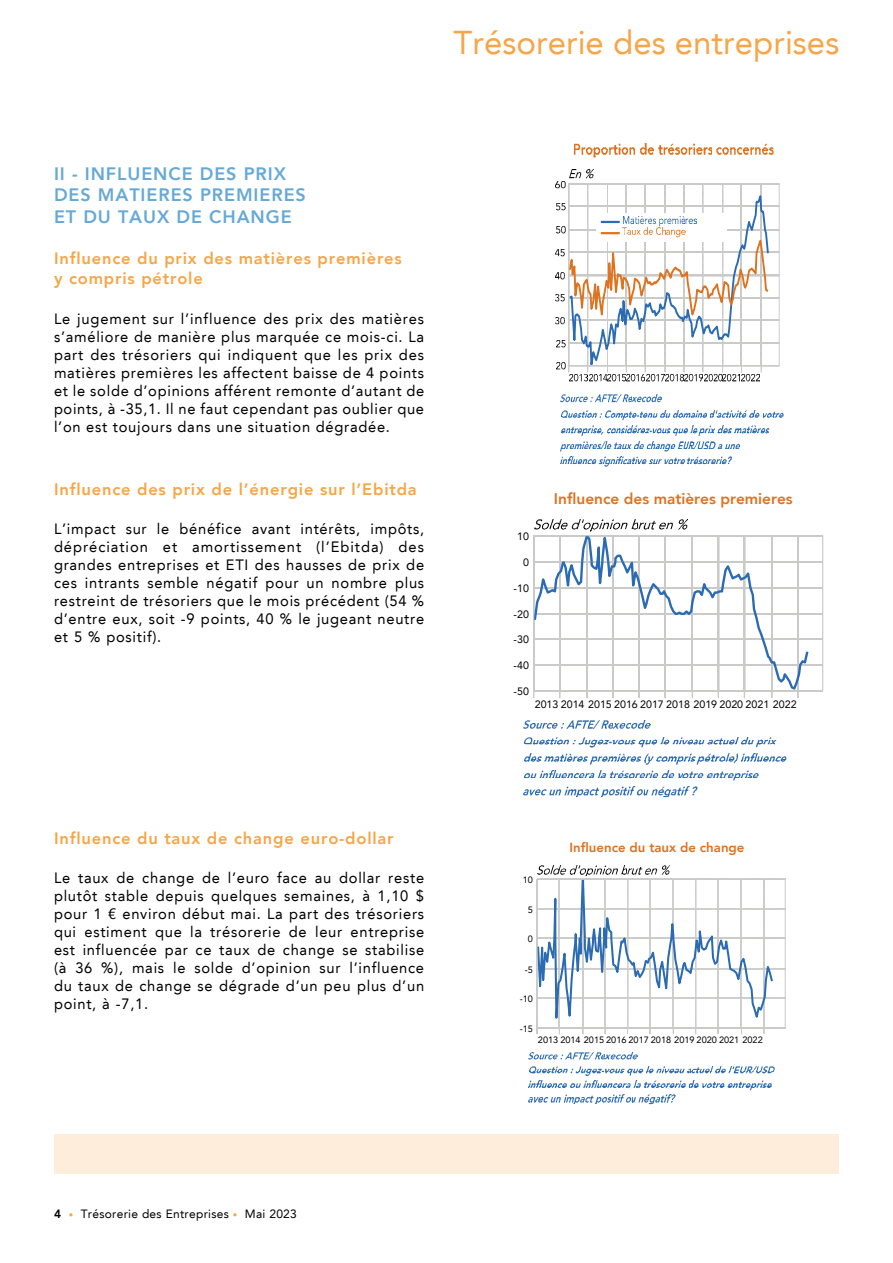
<style>
.page{position:relative;width:893px;height:1263px;background:#fff}
.page>*{position:absolute;margin:0;border:0;box-sizing:border-box;transform-origin:0 0}
.t1{font:33px "Avenir LT";color:#f6a648}
.t2{font:800 18px/21.6px "Avenir LT";letter-spacing:.05em;color:#66a9d6}
.t3{font:800 16.5px/19.8px "Avenir LT";letter-spacing:.05em;color:#f6a648}
.t4{font:800 15.45px "Avenir LT";color:#df721e}
.t5{font:15px/18px "Avenir LT";letter-spacing:.05em;color:#000;text-align:justify}
.t6{font:800 13.2px "Avenir LT";color:#df721e}
.t7{font:12px "Avenir LT";letter-spacing:.025em;color:#000}
.t8{font:10.65px "Avenir LT";color:#000}
.t9{font:9.15px "Avenir LT";color:#000}
.s1{font-weight:800}
.s2{font-size:9px;color:#f6a648}
</style>
<div class="page">
<img style="left:574px;top:143px;width:200px;height:15px">
<img style="left:570px;top:169px;width:23px;height:10px">
<img style="left:569px;top:375px;width:18px;height:7px">
<img style="left:589px;top:375px;width:56px;height:7px">
<img style="left:647px;top:375px;width:55px;height:7px">
<img style="left:704px;top:375px;width:36px;height:7px">
<img style="left:742px;top:375px;width:18px;height:7px">
<img style="left:556px;top:362px;width:9px;height:8px">
<img style="left:556px;top:294px;width:9px;height:54px">
<img style="left:556px;top:295px;width:9px;height:43px">
<img style="left:556px;top:272px;width:9px;height:8px">
<img style="left:556px;top:249px;width:9px;height:8px">
<img style="left:556px;top:226px;width:9px;height:8px">
<img style="left:556px;top:181px;width:9px;height:30px">
<svg style="left:568px;top:183px;width:212px;height:190px"></svg>
<img style="left:623px;top:228px;width:62px;height:20px">
<img style="left:561px;top:394px;width:101px;height:9px">
<img style="left:561px;top:410px;width:222px;height:11px">
<img style="left:561px;top:426px;width:208px;height:10px">
<img style="left:560px;top:441px;width:179px;height:11px">
<img style="left:561px;top:457px;width:170px;height:10px">
<svg style="left:536px;top:865px;width:250px;height:206px"></svg>
<div style="left:519px;top:1048px;width:252px;height:61px;background:#fff"></div>
<img style="left:528px;top:1052px;width:109px;height:8px">
<img style="left:529px;top:1066px;width:245px;height:11px">
<img style="left:528px;top:1081px;width:243px;height:10px">
<img style="left:528px;top:1095px;width:147px;height:10px">
<svg style="left:534px;top:519px;width:154px;height:13px"></svg>
<svg style="left:533px;top:535px;width:291px;height:163px"></svg>
<img style="left:524px;top:720px;width:127px;height:10px">
<img style="left:524px;top:737px;width:253px;height:11px">
<img style="left:524px;top:753px;width:262px;height:12px">
<img style="left:524px;top:770px;width:234px;height:11px">
<img style="left:524px;top:787px;width:173px;height:11px">
<div style="left:54px;top:1134px;width:785px;height:40px;background:#fdedda"></div>
<h1 class="t1" style="left:454px;top:24px;width:387px">Trésorerie des entreprises</h1>
<p class="t2" style="left:54px;top:163px;width:253px">II - INFLUENCE DES PRIX<br>DES MATIERES PREMIERES<br>ET DU TAUX DE CHANGE</p>
<p class="t3" style="left:54px;top:249px;width:349px">Influence du prix des matières premières y compris pétrole</p>
<p class="t5" style="left:54px;top:310px;width:372px">Le jugement sur l’influence des prix des matières s’améliore de manière plus marquée ce mois-ci. La part des trésoriers qui indiquent que les prix des matières premières les affectent baisse de 4 points et le solde d’opinions afférent remonte d’autant de points, à -35,1. Il ne faut cependant pas oublier que l’on est toujours dans une situation dégradée.</p>
<p class="t3" style="left:54px;top:479px;width:364px">Influence des prix de l’énergie sur l’Ebitda</p>
<p class="t5" style="left:54px;top:520px;width:372px">L’impact sur le bénéfice avant intérêts, impôts, dépréciation et amortissement (l’Ebitda) des grandes entreprises et ETI des hausses de prix de ces intrants semble négatif pour un nombre plus restreint de trésoriers que le mois précédent (54 % d’entre eux, soit -9 points, 40 % le jugeant neutre et 5 % positif).</p>
<p class="t8" style="left:517px;top:530px;width:13px">10</p>
<p class="t8" style="left:523px;top:556px;width:7px">0</p>
<p class="t8" style="left:513px;top:582px;width:17px">-10</p>
<p class="t8" style="left:513px;top:608px;width:17px">-20</p>
<p class="t8" style="left:513px;top:633px;width:17px">-30</p>
<p class="t8" style="left:513px;top:659px;width:17px">-40</p>
<p class="t8" style="left:513px;top:685px;width:17px">-50</p>
<p class="t4" style="left:554px;top:489px;width:240px">Influence des matières premieres</p>
<p class="t8" style="left:535px;top:698px;width:263px">2013 2014 2015 2016 2017 2018 2019 2020 2021 2022</p>
<p class="t3" style="left:54px;top:828px;width:341px">Influence du taux de change euro-dollar</p>
<p class="t5" style="left:54px;top:869px;width:372px">Le taux de change de l’euro face au dollar reste plutôt stable depuis quelques semaines, à 1,10 $ pour 1 € environ début mai. La part des trésoriers qui estiment que la trésorerie de leur entreprise est influencée par ce taux de change se stabilise (à 36 %), mais le solde d’opinion sur l’influence du taux de change se dégrade d’un peu plus d’un point, à -7,1.</p>
<p class="t9" style="left:523px;top:875px;width:12px">10</p>
<p class="t9" style="left:528px;top:904px;width:7px">5</p>
<p class="t9" style="left:528px;top:934px;width:7px">0</p>
<p class="t9" style="left:525px;top:964px;width:10px">-5</p>
<p class="t9" style="left:520px;top:994px;width:15px">-10</p>
<p class="t9" style="left:520px;top:1023px;width:15px">-15</p>
<p class="t6" style="left:569px;top:840px;width:177px">Influence du taux de change</p>
<p class="t9" style="left:538px;top:1034px;width:226px">2013 2014 2015 2016 2017 2018 2019 2020 2021 2022</p>
<p class="t7" style="left:54px;top:1207px;width:244px"><span class="s1">4</span> <span class="s2">•</span> Trésorerie des Entreprises <span class="s2">•</span> Mai 2023</p>
</div>
